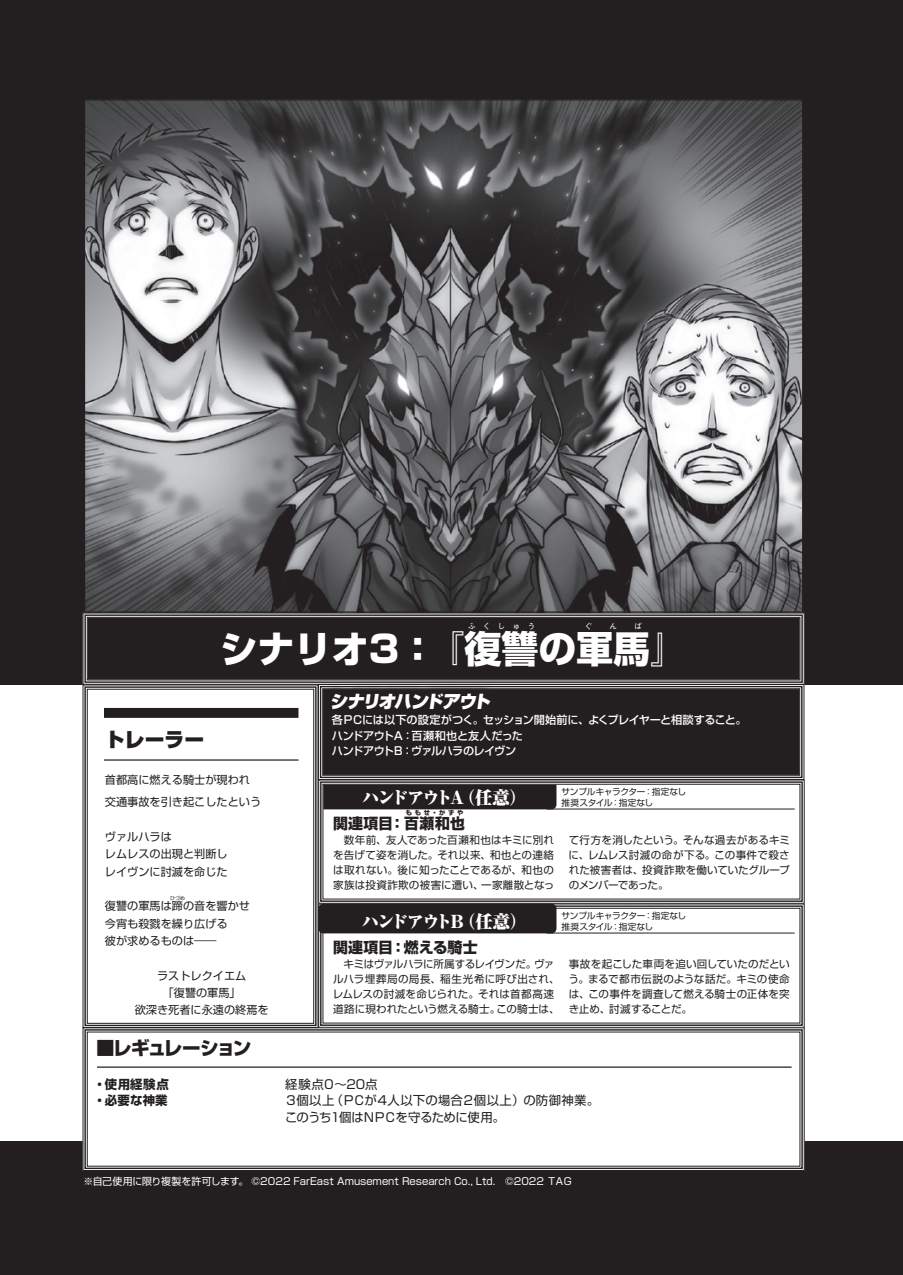
<style>
.page{position:relative;width:903px;height:1275px;background:#fff}
.page>*{position:absolute;margin:0;border:0;box-sizing:border-box;transform-origin:0 0}
.t1{font:800 37.27px "Shin Go Pro";color:#fff}
.t2{font:900 19.78px "Shin Go Pro";color:#231f20}
.t3{font:800 18.55px "Shin Go Pro";letter-spacing:-.105em;color:#231f20}
.t4{font:900 17.32px "Ryumin Pro";letter-spacing:-.12em;color:#fff}
.t5{font:900 17.32px "Shin Go Pro";color:#fff}
.t6{font:800 14.88px "Shin Go Pro";letter-spacing:.015em;color:#231f20}
.t7{font:12.42px/16.1px "Shin Go Pro";letter-spacing:-.035em;color:#231f20}
.t8{font:700 12.42px "Shin Go Pro";letter-spacing:.025em;color:#231f20}
.t9{font:11.2px/17.3px "Shin Go Pro";color:#231f20}
.t10{font:500 11.2px/14.9px "Shin Go Pro";letter-spacing:-.045em;color:#fff}
.t11{font:10.5px/14.9px "Shin Go Pro";letter-spacing:.01em;color:#231f20;text-align:justify}
.t12{font:9.97px "Shin Go Pro";color:#fff}
.t13{font:8.75px/11.2px "Shin Go Pro";letter-spacing:-.03em;color:#231f20}
.t14{font:800 7.52px "Shin Go Pro";letter-spacing:1em;color:#fff}
.t15{font:800 6.12px "Shin Go Pro";letter-spacing:.47em;color:#231f20}
.t16{font:4.9px "Shin Go Pro";color:#231f20}
</style>
<div class="page">
<div style="left:0;top:0;width:903px;height:685px;background:#231f20"></div>
<div style="left:0;top:1141px;width:903px;height:134px;background:#231f20"></div>
<svg style="left:319px;top:904px;width:486px;height:123px"></svg>
<div style="left:320px;top:905px;width:483px;height:121px;border:1px solid #231f20"></div>
<svg style="left:82px;top:612px;width:723px;height:72px"></svg>
<div style="left:84px;top:614px;width:719px;height:69px;border:1px solid #231f20"></div>
<div style="left:87px;top:617px;width:713px;height:63px;border:1px solid #231f20"></div>
<svg style="left:82px;top:1027px;width:723px;height:144px"></svg>
<div style="left:84px;top:1029px;width:719px;height:140px;border:1px solid #231f20"></div>
<svg style="left:82px;top:684px;width:237px;height:344px"></svg>
<div style="left:84px;top:686px;width:233px;height:340px;border:1px solid #231f20"></div>
<div style="left:87px;top:689px;width:227px;height:335px;border:1px solid #231f20"></div>
<svg style="left:318px;top:780px;width:487px;height:124px"></svg>
<div style="left:320px;top:781px;width:483px;height:121px;border:1px solid #231f20"></div>
<div style="left:323px;top:784px;width:477px;height:115px;border:1px solid #231f20"></div>
<hr style="left:546px;top:933px;width:249px;height:1px;background:#231f20">
<div style="left:318px;top:904px;width:238px;height:29px;background:#231f20;border-radius:5px"></div>
<hr style="left:104px;top:759px;width:194px;height:2px;background:#231f20">
<div style="left:104px;top:708px;width:194px;height:10px;background:#231f20"></div>
<hr style="left:97px;top:1066px;width:694px;height:2px;background:#231f20">
<div style="left:318px;top:684px;width:487px;height:96px;background:#231f20"></div>
<div style="left:320px;top:686px;width:482px;height:92px;border:1px solid #231f20"></div>
<div style="left:322px;top:688px;width:478px;height:88px;border:1px solid #231f20"></div>
<div style="left:321px;top:683px;width:181px;height:38px;background:#231f20"></div>
<img style="left:86px;top:101px;width:715px;height:510px">
<p class="t14" style="left:468px;top:620px;width:68px">ふくしゅう</p>
<p class="t14" style="left:585px;top:620px;width:9px">ぐ</p>
<p class="t14" style="left:609px;top:620px;width:9px">ん</p>
<p class="t14" style="left:634px;top:620px;width:9px">ば</p>
<h1 class="t1" style="left:220px;top:619px;width:469px">シナリオ3：『復讐の軍馬』</h1>
<h3 class="t5" style="left:330px;top:688px;width:165px">シナリオハンドアウト</h3>
<h2 class="t2" style="left:105px;top:723px;width:101px">トレーラー</h2>
<p class="t9" style="left:105px;top:767px;width:158px;line-height:22.4px">首都高に燃える騎士が現われ交通事故を引き起こしたという</p>
<p class="t9" style="left:105px;top:826px;width:124px">ヴァルハラは<br>レムレスの出現と判断しレイヴンに討滅を命じた</p>
<p class="t9" style="left:105px;top:896px;width:147px">復讐の軍馬は蹄の音を響かせ</p>
<p class="t16" style="left:170px;top:894px;width:16px">ひづめ</p>
<p class="t9" style="left:105px;top:913px;width:124px">今宵も殺戮を繰り広げる彼が求めるものは―</p>
<p class="t9" style="left:135px;top:965px;width:135px;text-align:center">ラストレクイエム<br>「復讐の軍馬」<br>欲深き死者に永遠の終焉を</p>
<p class="t10" style="left:332px;top:711px;width:416px">各ＰＣには以下の設定がつく。セッション開始前に、よくプレイヤーと相談すること。</p>
<p class="t10" style="left:332px;top:727px;width:193px">ハンドアウトＡ：百瀬和也と友人だったハンドアウトＢ：ヴァルハラのレイヴン</p>
<h3 class="t4" style="left:362px;top:783px;width:166px">ハンドアウトＡ（任意）</h3>
<p class="t13" style="left:561px;top:785px;width:126px">サンプルキャラクター：指定なし推奨スタイル：指定なし</p>
<p class="t15" style="left:406px;top:808px;width:59px">ももせ・かずや</p>
<h3 class="t6" style="left:333px;top:812px;width:133px">関連項目：百瀬和也</h3>
<p class="t11" style="left:333px;top:831px;width:223px">　数年前、友人であった百瀬和也はキミに別れを告げて姿を消した。それ以来、和也との連絡は取れない。後に知ったことであるが、和也の家族は投資詐欺の被害に遭い、一家離散となっ</p>
<p class="t11" style="left:569px;top:831px;width:223px">て行方を消したという。そんな過去があるキミに、レムレス討滅の命が下る。この事件で殺された被害者は、投資詐欺を働いていたグループのメンバーであった。</p>
<h3 class="t4" style="left:362px;top:907px;width:167px">ハンドアウトＢ（任意）</h3>
<p class="t13" style="left:561px;top:909px;width:126px">サンプルキャラクター：指定なし推奨スタイル：指定なし</p>
<h3 class="t6" style="left:333px;top:936px;width:146px">関連項目：燃える騎士</h3>
<p class="t11" style="left:333px;top:955px;width:228px;text-align:left">　キミはヴァルハラに所属するレイヴンだ。ヴァルハラ埋葬局の局長、稲生光希に呼び出され、レムレスの討滅を命じられた。それは首都高速道路に現われたという燃える騎士。この騎士は、</p>
<p class="t11" style="left:569px;top:955px;width:223px">事故を起こした車両を追い回していたのだという。まるで都市伝説のような話だ。キミの使命は、この事件を調査して燃える騎士の正体を突き止め、討滅することだ。</p>
<h3 class="t3" style="left:96px;top:1033px;width:157px">■レギュレーション</h3>
<p class="t8" style="left:93px;top:1075px;width:77px">・使用経験点</p>
<p class="t7" style="left:285px;top:1075px;width:94px">経験点０～20点</p>
<p class="t8" style="left:94px;top:1091px;width:76px">・必要な神業</p>
<p class="t7" style="left:285px;top:1091px;width:316px">３個以上（ＰＣが４人以下の場合２個以上）の防御神業。このうち１個はＮＰＣを守るために使用。</p>
<p class="t12" style="left:84px;top:1172px;width:491px">※自己使用に限り複製を許可します。 ©2022 FarEast Amusement Research Co., Ltd.　©2022 ＴＡＧ</p>
</div>
